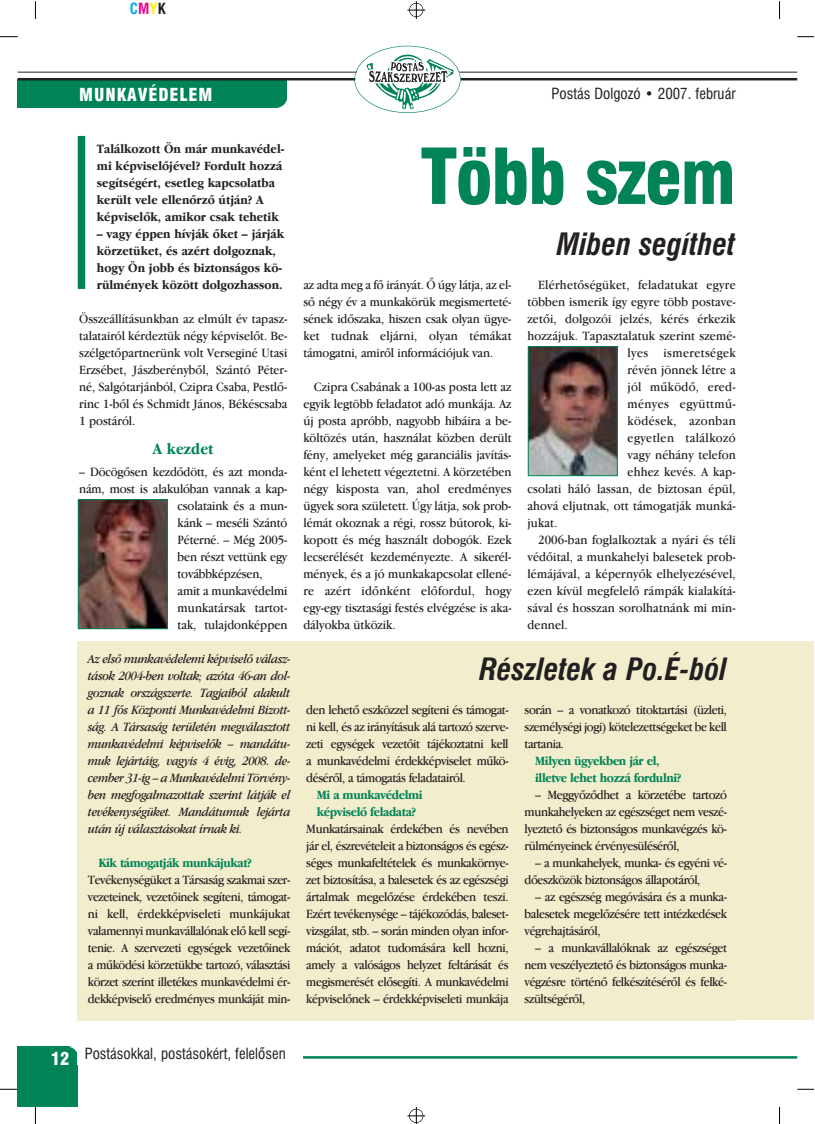
<style>
.page{position:relative;width:815px;height:1124px;background:#fff}
.page>*{position:absolute;margin:0;border:0;box-sizing:border-box;transform-origin:0 0}
.t1{font:75px "Hu Swis 721 Blk Cn BT";letter-spacing:-.02em;color:#008356}
.t2{font:italic 30px "Hu Swis 721 Cn BT Bold";color:#231f20}
.t3{font:17.5px "Hu Swis 721 Blk Cn BT";letter-spacing:.055em;color:#fff}
.t4{font:16.25px "Hu Garmd ITC Bk BT Bold";color:#008356;scale:.9 1}
.t5{font:15px "Hu Swis 721 Cn BT";color:#231f20}
.t6{font:15px "Hu Swis 721 Cn BT Bold";color:#00aeef}
.t7{font:13.12px/17px "Hu Garmd ITC Bk BT";color:#231f20;text-align:justify;scale:.9 1}
.t8{font:13.12px/17px "Hu Garmd ITC Bk BT Italic";letter-spacing:-.035em;color:#231f20;text-align:justify;scale:.9 1}
.t9{font:13.12px/17px "Hu Garmd ITC Bk BT Bold";color:#231f20;scale:.9 1}
.t10{font:13.12px/17px "Hu Garmd ITC Bk BT Bold";letter-spacing:-.035em;color:#008356;scale:.9 1}
.t11{font:13.12px/17px "Hu Garmd ITC Bk BT";letter-spacing:-.035em;color:#231f20;scale:.9 1}
.t12{font:13.12px "Hu Garmd ITC Bk BT";letter-spacing:.035em;color:#231f20;scale:.9 1}
.t13{font:13.12px "Hu Garmd ITC Bk BT";letter-spacing:.02em;color:#231f20;scale:.9 1}
.t14{font:13.12px "Hu Garmd ITC Bk BT";letter-spacing:.025em;color:#231f20;scale:.9 1}
.s1{color:#ec008c}
.s2{color:#fff200}
.s3{color:#231f20}
.s4{font-family:"Hu Swis 721 Blk Cn BT";font-size:17.5px;color:#fff}
</style>
<div class="page">
<svg style="left:0;top:36px;width:18px;height:1px"></svg>
<svg style="left:0;top:1089px;width:18px;height:1px"></svg>
<svg style="left:797px;top:36px;width:17px;height:1px"></svg>
<svg style="left:797px;top:1089px;width:17px;height:1px"></svg>
<svg style="left:35px;top:1px;width:1px;height:18px"></svg>
<svg style="left:779px;top:1px;width:1px;height:18px"></svg>
<svg style="left:35px;top:1107px;width:1px;height:17px"></svg>
<svg style="left:779px;top:1107px;width:1px;height:17px"></svg>
<div style="left:18px;top:79px;width:269px;height:29px;background:#008356"></div>
<svg style="left:277px;top:97px;width:24px;height:21px"></svg>
<hr style="left:18px;top:78px;width:779px;height:2px;background:#231f20">
<hr style="left:18px;top:72px;width:779px;height:1px;background:#231f20">
<hr style="left:18px;top:1056px;width:779px;height:2px;background:#008356">
<div style="left:18px;top:1047px;width:60px;height:60px;background:#008356"></div>
<svg style="left:68px;top:1036px;width:24px;height:21px"></svg>
<div style="left:78px;top:1047px;width:225px;height:17px;background:#fff"></div>
<div style="left:355px;top:47px;width:106px;height:66px;background:#fff;border-radius:50%"></div>
<div style="left:354px;top:46px;width:107px;height:67px;border:1px solid #008356;border-radius:50%"></div>
<svg style="left:367px;top:55px;width:86px;height:54px"></svg>
<svg style="left:407px;top:1px;width:18px;height:18px"></svg>
<div style="left:409px;top:3px;width:14px;height:14px;border:1px solid #000;border-radius:50%"></div>
<svg style="left:407px;top:1107px;width:18px;height:17px"></svg>
<div style="left:409px;top:1109px;width:14px;height:14px;border:1px solid #000;border-radius:50%"></div>
<div style="left:78px;top:136px;width:7px;height:153px;background:#008356"></div>
<img style="left:80px;top:501px;width:86px;height:126px">
<div style="left:78px;top:499px;width:90px;height:130px;border:1px solid #008356"></div>
<img style="left:530px;top:348px;width:86px;height:126px">
<div style="left:528px;top:346px;width:90px;height:130px;border:1px solid #008356"></div>
<div style="left:737px;top:641px;width:77px;height:379px;background:#f2edcd"></div>
<div style="left:78px;top:641px;width:659px;height:379px;background:#f2edcd"></div>
<p class="t6" style="left:130px;top:2px;width:37px">C<span class="s1">M</span><span class="s2">Y</span><span class="s3">K</span></p>
<h3 class="t3" style="left:79px;top:88px;width:135px">MUNKAVÉDELEM</h3>
<p class="t5" style="left:552px;top:87px;width:186px">Postás Dolgozó • 2007. február</p>
<p class="t9" style="left:97px;top:141px;width:210px">Találkozott Ön már munkavédel&shy;mi képviselõjével? Fordult hozzá segítségért, esetleg kapcsolatba került vele ellenõrzõ útján? A képviselõk, amikor csak tehetik</p>
<p class="t9" style="left:97px;top:226px;width:210px">– vagy éppen hívják õket – járják körzetüket, és azért dolgoznak, hogy Ön jobb és biztonságos kö&shy;rülmények között dolgozhasson.</p>
<p class="t7" style="left:79px;top:311px;width:233px">Összeállításunkban az elmúlt év tapasz&shy;talatairól kérdeztük négy képviselõt. Be&shy;szélgetõpartnerünk volt Verseginé Utasi Erzsébet, Jászberénybõl, Szántó Péter&shy;né, Salgótarjánból, Czipra Csaba, Pestlõ&shy;rinc 1-bõl és Schmidt János, Békéscsaba 1 postáról.</p>
<p class="t4" style="left:153px;top:443px;width:69px">A kezdet</p>
<p class="t7" style="left:79px;top:464px;width:233px">– Döcögõsen kezdõdött, és azt monda-</p>
<p class="t7" style="left:79px;top:481px;width:233px">nám, most is alakulóban vannak a kap-</p>
<p class="t7" style="left:178px;top:498px;width:124px">csolataink és a mun-</p>
<p class="t7" style="left:178px;top:515px;width:124px">kánk – meséli Szántó</p>
<p class="t7" style="left:178px;top:532px;width:124px">Péterné. – Még 2005-</p>
<p class="t7" style="left:178px;top:549px;width:124px">ben részt vettünk egy</p>
<p class="t7" style="left:178px;top:566px;width:96px">továbbképzésen,</p>
<p class="t7" style="left:178px;top:583px;width:124px">amit a munkavédelmi</p>
<p class="t7" style="left:178px;top:600px;width:124px">munkatársak tartot-</p>
<p class="t7" style="left:178px;top:617px;width:124px">tak, tulajdonképpen</p>
<p class="t8" style="left:88px;top:651px;width:226px">Az elsõ munkavédelemi képviselõ válasz&shy;tások 2004-ben voltak; azóta 46-an dol&shy;goznak országszerte. Tagjaiból alakult a 11 fõs Központi Munkavédelmi Bizott&shy;ság. A Társaság területén megválasztott munkavédelmi képviselõk – mandátu&shy;muk lejártáig, vagyis 4 évig, 2008. de&shy;cember 31-ig – a Munkavédelmi Törvény&shy;ben megfogalmazottak szerint látják el tevékenységüket. Mandátumuk lejárta után új választásokat írnak ki.</p>
<p class="t10" style="left:99px;top:855px;width:172px">Kik támogatják munkájukat?</p>
<p class="t7" style="left:88px;top:872px;width:227px">Tevékenységüket a Társaság szakmai szer&shy;vezeteinek, vezetõinek segíteni, támogat&shy;ni kell, érdekképviseleti munkájukat valamennyi munkavállalónak elõ kell segí&shy;tenie. A szervezeti egységek vezetõinek a mûködési körzetükbe tartozó, választási körzet szerint illetékes munkavédelmi ér&shy;dekképviselõ eredményes munkáját min-</p>
<h1 class="t1" style="left:421px;top:147px;width:316px">Több szem</h1>
<h2 class="t2" style="left:557px;top:232px;width:180px">Miben segíthet</h2>
<p class="t7" style="left:303px;top:277px;width:233px">az adta meg a fõ irányát. Õ úgy látja, az el&shy;sõ négy év a munkakörük megismerteté&shy;sének idõszaka, hiszen csak olyan ügye&shy;ket tudnak eljárni, olyan témákat támogatni, amirõl információjuk van.</p>
<p class="t7" style="left:303px;top:379px;width:233px;text-indent:11px">Czipra Csabának a 100-as posta lett az egyik legtöbb feladatot adó munkája. Az új posta apróbb, nagyobb hibáira a be&shy;költözés után, használat közben derült fény, amelyeket még garanciális javítás&shy;ként el lehetett végeztetni. A körzetében négy kisposta van, ahol eredményes ügyek sora született. Úgy látja, sok prob&shy;lémát okoznak a régi, rossz bútorok, ki&shy;kopott és még használt dobogók. Ezek lecserélését kezdeményezte. A sikerél&shy;mények, és a jó munkakapcsolat ellené&shy;re azért idõnként elõfordul, hogy egy-egy tisztasági festés elvégzése is aka&shy;dályokba ütközik.</p>
<p class="t13" style="left:538px;top:280px;width:221px">Elérhetõségüket, feladatukat egyre</p>
<p class="t7" style="left:528px;top:294px;width:233px">többen ismerik így egyre több postave-</p>
<p class="t7" style="left:528px;top:311px;width:233px">zetõi, dolgozói jelzés, kérés érkezik</p>
<p class="t7" style="left:528px;top:328px;width:233px">hozzájuk. Tapasztalatuk szerint szemé-</p>
<p class="t12" style="left:628px;top:348px;width:122px">lyes ismeretségek</p>
<p class="t7" style="left:628px;top:362px;width:122px">révén jönnek létre a</p>
<p class="t14" style="left:628px;top:382px;width:122px">jól mûködõ, ered-</p>
<p class="t12" style="left:628px;top:399px;width:122px">ményes együttmû-</p>
<p class="t12" style="left:628px;top:416px;width:122px">ködések, azonban</p>
<p class="t12" style="left:628px;top:433px;width:122px">egyetlen találkozó</p>
<p class="t7" style="left:628px;top:447px;width:122px">vagy néhány telefon</p>
<p class="t7" style="left:628px;top:464px;width:122px">ehhez kevés. A kap-</p>
<p class="t7" style="left:528px;top:481px;width:233px">csolati háló lassan, de biztosan épül,</p>
<p class="t7" style="left:528px;top:498px;width:233px">ahová eljutnak, ott támogatják munká-</p>
<p class="t7" style="left:528px;top:515px;width:35px">jukat.</p>
<p class="t7" style="left:538px;top:532px;width:221px">2006-ban foglalkoztak a nyári és téli</p>
<p class="t7" style="left:528px;top:549px;width:233px">védõital, a munkahelyi balesetek prob-</p>
<p class="t7" style="left:528px;top:566px;width:233px">lémájával, a képernyõk elhelyezésével,</p>
<p class="t7" style="left:528px;top:583px;width:233px">ezen kívül megfelelõ rámpák kialakítá-</p>
<p class="t7" style="left:528px;top:600px;width:233px">sával és hosszan sorolhatnánk mi min-</p>
<p class="t7" style="left:528px;top:617px;width:46px">dennel.</p>
<h2 class="t2" style="left:479px;top:657px;width:249px">Részletek a Po.É-ból</h2>
<p class="t7" style="left:306px;top:702px;width:226px">den lehetõ eszközzel segíteni és támogat&shy;ni kell, és az irányításuk alá tartozó szerve&shy;zeti egységek vezetõit tájékoztatni kell a munkavédelmi érdekképviselet mûkö&shy;désérõl, a támogatás feladatairól.</p>
<p class="t10" style="left:317px;top:787px;width:119px">Mi a munkavédelmi képviselõ feladata?</p>
<p class="t7" style="left:306px;top:821px;width:226px">Munkatársainak érdekében és nevében jár el, észrevételeit a biztonságos és egész&shy;séges munkafeltételek és munkakörnye&shy;zet biztosítása, a balesetek és az egészségi ártalmak megelõzése érdekében teszi.<br>Ezért tevékenysége – tájékozódás, baleset&shy;vizsgálat, stb. – során minden olyan infor&shy;mációt, adatot tudomására kell hozni, amely a valóságos helyzet feltárását és megismerését elõsegíti. A munkavédelmi képviselõnek – érdekképviseleti munkája</p>
<p class="t7" style="left:525px;top:702px;width:226px">során – a vonatkozó titoktartási (üzleti, személységi jogi) kötelezettségeket be kell tartania.</p>
<p class="t10" style="left:535px;top:753px;width:164px">Milyen ügyekben jár el, illetve lehet hozzá fordulni?</p>
<p class="t7" style="left:525px;top:787px;width:226px;text-indent:11px">– Meggyõzõdhet a körzetébe tartozó munkahelyeken az egészséget nem veszé&shy;lyeztetõ és biztonságos munkavégzés kö&shy;rülményeinek érvényesülésérõl,</p>
<p class="t11" style="left:525px;top:855px;width:226px;text-indent:11px">– a munkahelyek, munka- és egyéni vé&shy;dõeszközök biztonságos állapotáról,</p>
<p class="t7" style="left:525px;top:889px;width:226px;text-indent:11px">– az egészség megóvására és a munka&shy;balesetek megelõzésére tett intézkedések végrehajtásáról,</p>
<p class="t7" style="left:525px;top:940px;width:226px;text-indent:11px">– a munkavállalóknak az egészséget nem veszélyeztetõ és biztonságos munka&shy;végzésre történõ felkészítésérõl és felké&shy;szültségérõl,</p>
<p class="t5" style="left:51px;top:1048px;width:236px"><span class="s4">12</span> Postásokkal, postásokért, felelõsen</p>
</div>
